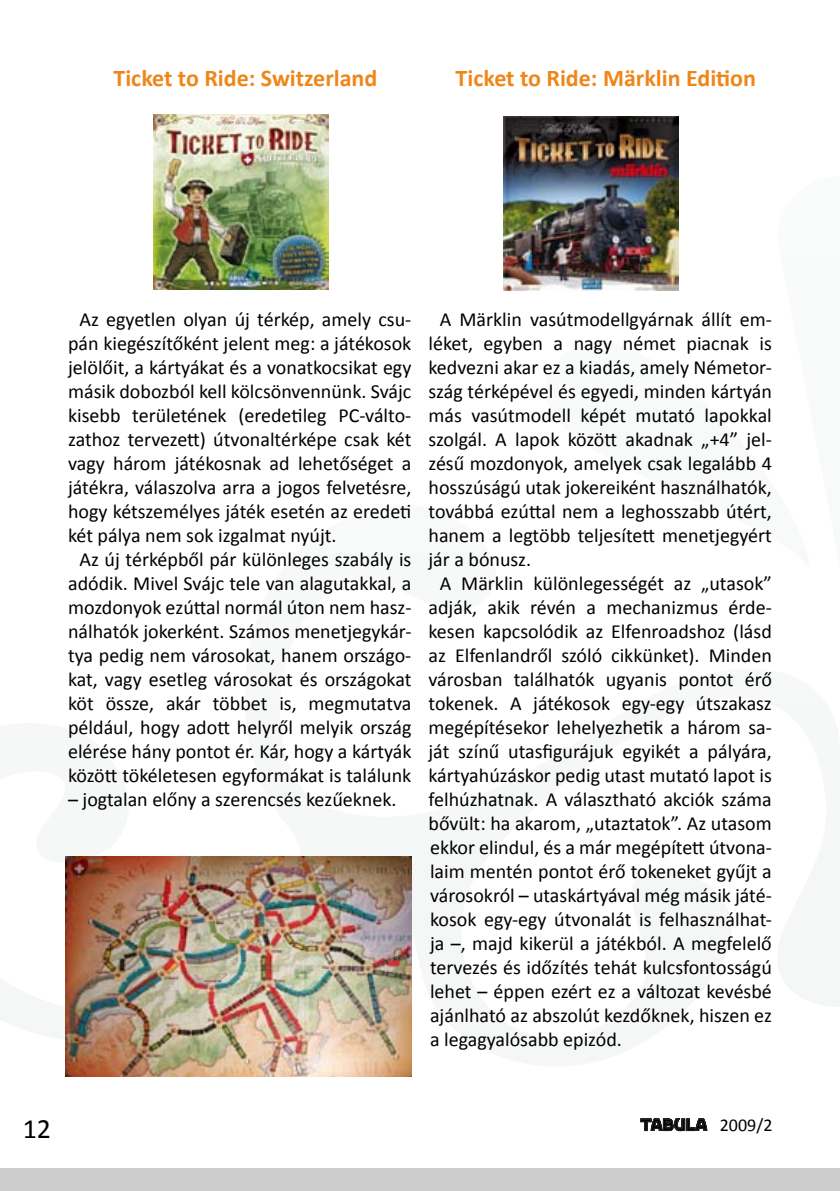
<style>
.page{position:relative;width:840px;height:1191px;background:#fff}
.page>*{position:absolute;margin:0;border:0;box-sizing:border-box;transform-origin:0 0}
.t1{font:28px "Calibri";color:#000}
.t2{font:700 24px "Calibri";color:#ef861a}
.t3{font:20px "Calibri";color:#000}
.t4{font:18px "Calibri";color:#000}
</style>
<div class="page">
<div style="left:0;top:1168px;width:839px;height:23px;background:#ccc"></div>
<img style="left:153px;top:115px;width:175px;height:175px">
<img style="left:66px;top:856px;width:345px;height:220px">
<img style="left:503px;top:116px;width:175px;height:175px">
<svg style="left:640px;top:1118px;width:66px;height:13px"></svg>
<p class="t2" style="left:113px;top:63px;width:265px">Ticket to Ride: Switzerland</p>
<p class="t2" style="left:455px;top:63px;width:302px">Ticket to Ride: Märklin Edition</p>
<p class="t3" style="left:79px;top:307px;width:333px">Az egyetlen olyan új térkép, amely csu-</p>
<p class="t3" style="left:68px;top:331px;width:344px">pán kiegészítőként jelent meg: a játékosok</p>
<p class="t3" style="left:68px;top:355px;width:344px">jelölőit, a kártyákat és a vonatkocsikat egy</p>
<p class="t3" style="left:68px;top:379px;width:344px">másik dobozból kell kölcsönvennünk. Svájc</p>
<p class="t3" style="left:68px;top:403px;width:344px">kisebb területének (eredetileg PC-válto-</p>
<p class="t3" style="left:68px;top:427px;width:344px">zathoz tervezett) útvonaltérképe csak két</p>
<p class="t3" style="left:68px;top:451px;width:344px">vagy három játékosnak ad lehetőséget a</p>
<p class="t3" style="left:68px;top:475px;width:344px">játékra, válaszolva arra a jogos felvetésre,</p>
<p class="t3" style="left:68px;top:499px;width:344px">hogy kétszemélyes játék esetén az eredeti</p>
<p class="t3" style="left:68px;top:523px;width:270px">két pálya nem sok izgalmat nyújt.</p>
<p class="t3" style="left:79px;top:547px;width:333px">Az új térképből pár különleges szabály is</p>
<p class="t3" style="left:68px;top:571px;width:344px">adódik. Mivel Svájc tele van alagutakkal, a</p>
<p class="t3" style="left:68px;top:595px;width:344px">mozdonyok ezúttal normál úton nem hasz-</p>
<p class="t3" style="left:68px;top:619px;width:344px">nálhatók jokerként. Számos menetjegykár-</p>
<p class="t3" style="left:68px;top:643px;width:344px">tya pedig nem városokat, hanem országo-</p>
<p class="t3" style="left:68px;top:667px;width:344px">kat, vagy esetleg városokat és országokat</p>
<p class="t3" style="left:68px;top:691px;width:344px">köt össze, akár többet is, megmutatva</p>
<p class="t3" style="left:68px;top:715px;width:345px">például, hogy adott helyről melyik ország</p>
<p class="t3" style="left:68px;top:739px;width:345px">elérése hány pontot ér. Kár, hogy a kártyák</p>
<p class="t3" style="left:68px;top:763px;width:344px">között tökéletesen egyformákat is találunk</p>
<p class="t3" style="left:68px;top:787px;width:330px">– jogtalan előny a szerencsés kezűeknek.</p>
<p class="t3" style="left:439px;top:307px;width:333px">A Märklin vasútmodellgyárnak állít em-</p>
<p class="t3" style="left:428px;top:331px;width:344px">léket, egyben a nagy német piacnak is</p>
<p class="t3" style="left:428px;top:355px;width:344px">kedvezni akar ez a kiadás, amely Németor-</p>
<p class="t3" style="left:428px;top:379px;width:344px">szág térképével és egyedi, minden kártyán</p>
<p class="t3" style="left:428px;top:403px;width:344px">más vasútmodell képét mutató lapokkal</p>
<p class="t3" style="left:428px;top:427px;width:344px">szolgál. A lapok között akadnak „+4” jel-</p>
<p class="t3" style="left:428px;top:451px;width:344px">zésű mozdonyok, amelyek csak legalább 4</p>
<p class="t3" style="left:428px;top:475px;width:344px">hosszúságú utak jokereiként használhatók,</p>
<p class="t3" style="left:428px;top:499px;width:344px">továbbá ezúttal nem a leghosszabb útért,</p>
<p class="t3" style="left:428px;top:523px;width:344px">hanem a legtöbb teljesített menetjegyért</p>
<p class="t3" style="left:428px;top:547px;width:104px">jár a bónusz.</p>
<p class="t3" style="left:439px;top:571px;width:333px">A Märklin különlegességét az „utasok”</p>
<p class="t3" style="left:428px;top:595px;width:344px">adják, akik révén a mechanizmus érde-</p>
<p class="t3" style="left:428px;top:619px;width:344px">kesen kapcsolódik az Elfenroadshoz (lásd</p>
<p class="t3" style="left:428px;top:643px;width:344px">az Elfenlandről szóló cikkünket). Minden</p>
<p class="t3" style="left:428px;top:667px;width:344px">városban találhatók ugyanis pontot érő</p>
<p class="t3" style="left:428px;top:691px;width:344px">tokenek. A játékosok egy-egy útszakasz</p>
<p class="t3" style="left:428px;top:715px;width:344px">megépítésekor lehelyezhetik a három sa-</p>
<p class="t3" style="left:428px;top:739px;width:344px">ját színű utasfigurájuk egyikét a pályára,</p>
<p class="t3" style="left:428px;top:763px;width:344px">kártyahúzáskor pedig utast mutató lapot is</p>
<p class="t3" style="left:428px;top:787px;width:344px">felhúzhatnak. A választható akciók száma</p>
<p class="t3" style="left:428px;top:811px;width:344px">bővült: ha akarom, „utaztatok”. Az utasom</p>
<p class="t3" style="left:430px;top:835px;width:343px">ekkor elindul, és a már megépített útvona-</p>
<p class="t3" style="left:430px;top:859px;width:343px">laim mentén pontot érő tokeneket gyűjt a</p>
<p class="t3" style="left:430px;top:883px;width:343px">városokról – utaskártyával még másik játé-</p>
<p class="t3" style="left:430px;top:907px;width:343px">kosok egy-egy útvonalát is felhasználhat-</p>
<p class="t3" style="left:430px;top:931px;width:343px">ja –, majd kikerül a játékból. A megfelelő</p>
<p class="t3" style="left:430px;top:955px;width:343px">tervezés és időzítés tehát kulcsfontosságú</p>
<p class="t3" style="left:430px;top:979px;width:343px">lehet – éppen ezért ez a változat kevésbé</p>
<p class="t3" style="left:430px;top:1003px;width:343px">ajánlható az abszolút kezdőknek, hiszen ez</p>
<p class="t3" style="left:430px;top:1027px;width:193px">a legagyalósabb epizód.</p>
<h1 class="t1" style="left:23px;top:1111px;width:30px">12</h1>
<p class="t4" style="left:719px;top:1113px;width:54px">2009/2</p>
</div>
